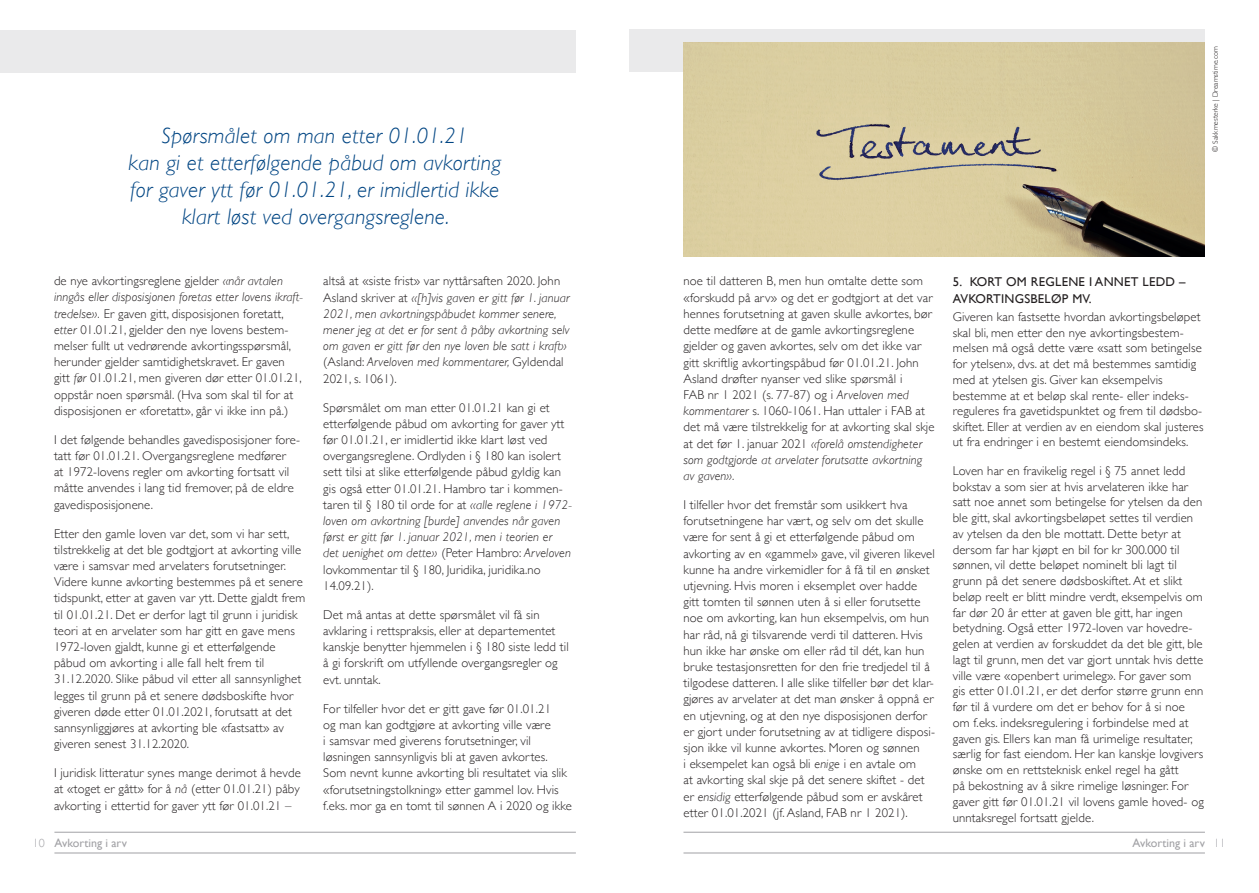
<style>
.page{position:relative;width:1259px;height:893px;background:#fff}
.page>*{position:absolute;margin:0;border:0;box-sizing:border-box;transform-origin:0 0}
.t1{font:italic 300 22.5px/27px "Gill Sans";letter-spacing:.01em;color:#004583;text-align:center}
.t2{font:300 12.75px/16.2px "Gill Sans";letter-spacing:.01em;color:#231f20}
.t3{font:italic 300 12.75px/16.2px "Gill Sans";letter-spacing:.01em;color:#231f20}
.t4{font:12.75px/17.2px "Gill Sans";letter-spacing:.02em;color:#231f20}
.t5{font:12px "Gill Sans";color:#a1a1a5}
.t6{font:300 12px "Gill Sans";color:#a1a1a5}
.t7{font:300 7.5px "Gill Sans";color:#231f20}
.s1{font-style:italic}
.s2{font-style:normal}
.s3{font-weight:300}
</style>
<div class="page">
<div style="left:0;top:30px;width:575px;height:42px;background:#eaeaeb"></div>
<hr style="left:54px;top:832px;width:522px;height:1px;background:#a1a1a5">
<hr style="left:54px;top:853px;width:522px;height:1px;background:#a1a1a5">
<div style="left:629px;top:29px;width:576px;height:43px;background:#eaeaeb"></div>
<hr style="left:683px;top:832px;width:522px;height:1px;background:#a1a1a5">
<hr style="left:683px;top:853px;width:522px;height:1px;background:#a1a1a5">
<img style="left:683px;top:43px;width:522px;height:213px">
<h1 class="t1" style="left:128px;top:122px;width:374px">Spørsmålet om man etter 01.01.21<br>kan gi et etterfølgende påbud om avkorting for gaver ytt før 01.01.21, er imidlertid ikke klart løst ved overgangsreglene.</h1>
<p class="t2" style="left:54px;top:272px;width:251px">de nye avkortingsreglene gjelder <span class="s1">«når avtalen inngås eller disposisjonen foretas etter lovens ikraft&shy;tredelse».</span> Er gaven gitt, disposisjonen foretatt, <span class="s1">etter</span> 01.01.21, gjelder den nye lovens bestem&shy;melser fullt ut vedrørende avkortingsspørsmål, herunder gjelder samtidighetskravet. Er gaven gitt <span class="s1">før</span> 01.01.21, men giveren dør etter 01.01.21, oppstår noen spørsmål. (Hva som skal til for at disposisjonen er «foretatt», går vi ikke inn på.)</p>
<p class="t2" style="left:54px;top:431px;width:247px">I det følgende behandles gavedisposisjoner fore&shy;tatt før 01.01.21. Overgangsreglene medfører<br>at 1972-lovens regler om avkorting fortsatt vil måtte anvendes i lang tid fremover, på de eldre gavedisposisjonene.</p>
<p class="t2" style="left:54px;top:525px;width:253px">Etter den gamle loven var det, som vi har sett, tilstrekkelig at det ble godtgjort at avkorting ville være i samsvar med arvelaters forutsetninger.<br>Videre kunne avkorting bestemmes på et senere tidspunkt, etter at gaven var ytt. Dette gjaldt frem til 01.01.21. Det er derfor lagt til grunn i juridisk teori at en arvelater som har gitt en gave mens 1972-loven gjaldt, kunne gi et etterfølgende påbud om avkorting i alle fall helt frem til 31.12.2020. Slike påbud vil etter all sannsynlighet legges til grunn på et senere dødsboskifte hvor giveren døde etter 01.01.2021, forutsatt at det sannsynliggjøres at avkorting ble «fastsatt» av giveren senest 31.12.2020.</p>
<p class="t2" style="left:54px;top:764px;width:248px;text-align:justify">I juridisk litteratur synes mange derimot å hevde at «toget er gått» for å <span class="s1">nå</span> (etter 01.01.21) påby avkorting i ettertid for gaver ytt før 01.01.21 –</p>
<p class="t3" style="left:323px;top:273px;width:248px"><span class="s2">altså at «siste frist» var nyttårsaften 2020. John Asland skriver at</span> «[h]vis gaven er gitt før 1. januar 2021, men avkortningspåbudet kommer senere, mener jeg at det er for sent å påby avkortning selv om gaven er gitt før den nye loven ble satt i kraft» <span class="s2">(Asland:</span> Arveloven med kommentarer, <span class="s2">Gyldendal 2021, s. 1061).</span></p>
<p class="t2" style="left:323px;top:399px;width:250px">Spørsmålet om man etter 01.01.21 kan gi et etterfølgende påbud om avkorting for gaver ytt før 01.01.21, er imidlertid ikke klart løst ved overgangsreglene. Ordlyden i § 180 kan isolert sett tilsi at slike etterfølgende påbud gyldig kan gis også etter 01.01.21. Hambro tar i kommen&shy;taren til § 180 til orde for at <span class="s1">«alle reglene i 1972- loven om avkortning [burde] anvendes når gaven først er gitt før 1. januar 2021, men i teorien er<br>det uenighet om dette»</span> (Peter Hambro: <span class="s1">Arveloven </span>lovkommentar til § 180, Juridika, juridika.no 14.09.21).</p>
<p class="t2" style="left:323px;top:606px;width:247px">Det må antas at dette spørsmålet vil få sin avklaring i rettspraksis, eller at departementet kanskje benytter hjemmelen i § 180 siste ledd til å gi forskrift om utfyllende overgangsregler og evt. unntak.</p>
<p class="t2" style="left:323px;top:700px;width:250px">For tilfeller hvor det er gitt gave før 01.01.21<br>og man kan godtgjøre at avkorting ville være<br>i samsvar med giverens forutsetninger, vil løsningen sannsynligvis bli at gaven avkortes.<br>Som nevnt kunne avkorting bli resultatet via slik «forutsetningstolkning» etter gammel lov. Hvis f.eks. mor ga en tomt til sønnen A i 2020 og ikke</p>
<p class="t7" style="left:1209px;top:152px;width:107px;rotate:-90deg">© Sakkmesterke | Dreamstime.com</p>
<p class="t2" style="left:683px;top:273px;width:253px">noe til datteren B, men hun omtalte dette som «forskudd på arv» og det er godtgjort at det var hennes forutsetning at gaven skulle avkortes, bør dette medføre at de gamle avkortingsreglene gjelder og gaven avkortes, selv om det ikke var gitt skriftlig avkortingspåbud før 01.01.21. John Asland drøfter nyanser ved slike spørsmål i<br>FAB nr 1 2021 (s. 77-87) og i <span class="s1">Arveloven med kommentarer</span> s. 1060-1061. Han uttaler i FAB at det må være tilstrekkelig for at avkorting skal skje at det før 1. januar 2021 <span class="s1">«forelå omstendigheter som godtgjorde at arvelater forutsatte avkortning av gaven».</span></p>
<p class="t2" style="left:683px;top:496px;width:253px">I tilfeller hvor det fremstår som usikkert hva forutsetningene har vært, og selv om det skulle være for sent å gi et etterfølgende påbud om avkorting av en «gammel» gave, vil giveren likevel kunne ha andre virkemidler for å få til en ønsket utjevning. Hvis moren i eksemplet over hadde gitt tomten til sønnen uten å si eller forutsette noe om avkorting, kan hun eksempelvis, om hun har råd, nå gi tilsvarende verdi til datteren. Hvis hun ikke har ønske om eller råd til dét, kan hun bruke testasjonsretten for den frie tredjedel til å tilgodese datteren. I alle slike tilfeller bør det klar&shy;gjøres av arvelater at det man ønsker å oppnå er en utjevning, og at den nye disposisjonen derfor er gjort under forutsetning av at tidligere disposi&shy;sjon ikke vil kunne avkortes. Moren og sønnen<br>i eksempelet kan også bli <span class="s1">enige</span> i en avtale om<br>at avkorting skal skje på det senere skiftet - det er <span class="s1">ensidig</span> etterfølgende påbud som er avskåret etter 01.01.2021 (jf. Asland, FAB nr 1 2021).</p>
<p class="t4" style="left:952px;top:273px;width:234px">5. KORT OM REGLENE I ANNET LEDD –<br>AVKORTINGSBELØP MV.</p>
<p class="t2" style="left:952px;top:308px;width:252px;line-height:15.8px">Giveren kan fastsette hvordan avkortingsbeløpet skal bli, men etter den nye avkortingsbestem&shy;melsen må også dette være «satt som betingelse for ytelsen», dvs. at det må bestemmes samtidig med at ytelsen gis. Giver kan eksempelvis bestemme at et beløp skal rente- eller indeks&shy;reguleres fra gavetidspunktet og frem til dødsbo&shy;skiftet. Eller at verdien av en eiendom skal justeres ut fra endringer i en bestemt eiendomsindeks.</p>
<p class="t2" style="left:952px;top:462px;width:253px;line-height:15.8px">Loven har en fravikelig regel i § 75 annet ledd bokstav a som sier at hvis arvelateren ikke har satt noe annet som betingelse for ytelsen da den ble gitt, skal avkortingsbeløpet settes til verdien av ytelsen da den ble mottatt. Dette betyr at dersom far har kjøpt en bil for kr 300.000 til sønnen, vil dette beløpet nominelt bli lagt til grunn på det senere dødsboskiftet. At et slikt beløp reelt er blitt mindre verdt, eksempelvis om far dør 20 år etter at gaven ble gitt, har ingen betydning. Også etter 1972-loven var hovedre&shy;gelen at verdien av forskuddet da det ble gitt, ble lagt til grunn, men det var gjort unntak hvis dette ville være «openbert urimeleg». For gaver som gis etter 01.01.21, er det derfor større grunn enn før til å vurdere om det er behov for å si noe om f.eks. indeksregulering i forbindelse med at gaven gis. Ellers kan man få urimelige resultater, særlig for fast eiendom. Her kan kanskje lovgivers ønske om en rettsteknisk enkel regel ha gått<br>på bekostning av å sikre rimelige løsninger. For gaver gitt før 01.01.21 vil lovens gamle hoved- og unntaksregel fortsatt gjelde.</p>
<p class="t5" style="left:33px;top:836px;width:95px"><span class="s3">10</span> Avkorting i arv</p>
<p class="t6" style="left:1214px;top:834px;width:13px">11</p>
<p class="t5" style="left:1132px;top:836px;width:74px">Avkorting i arv</p>
</div>
